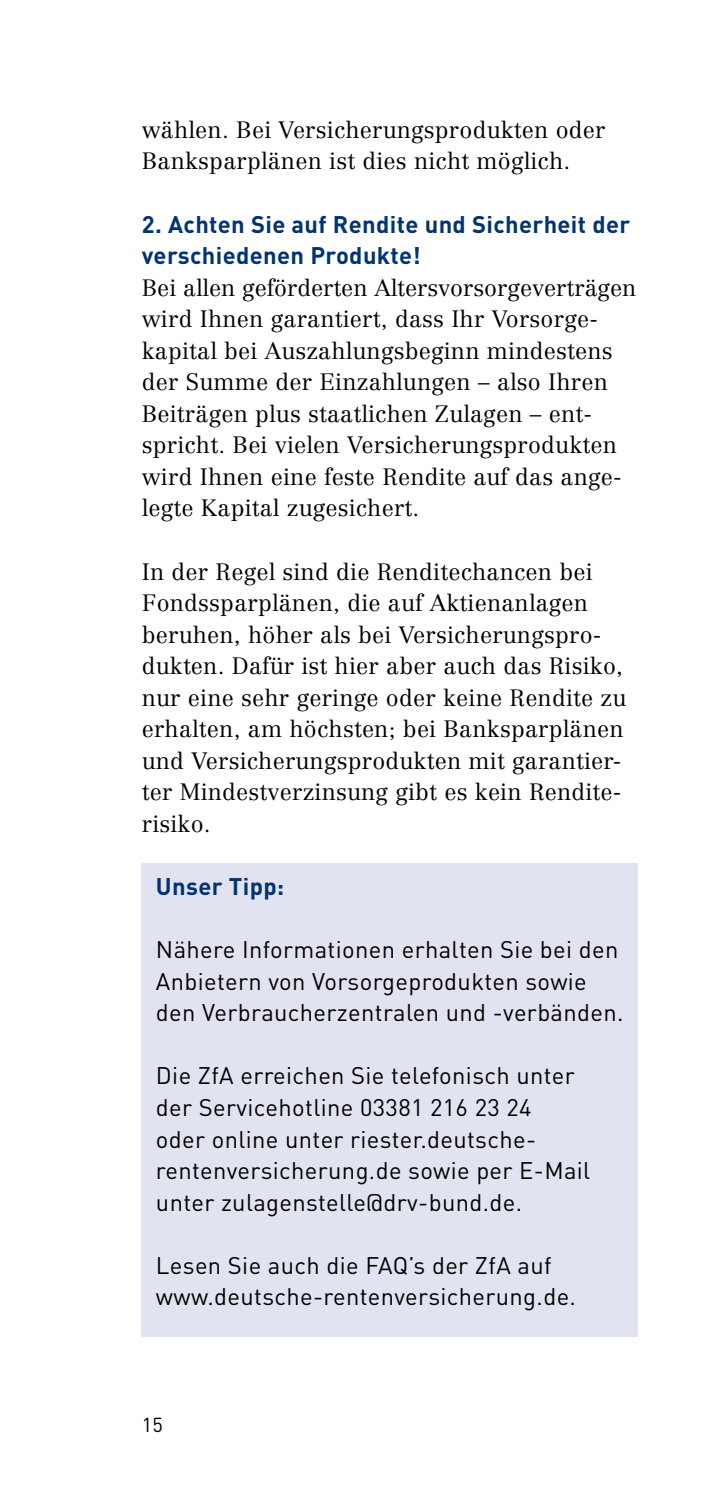
<style>
.page{position:relative;width:709px;height:1489px;background:#fff}
.page>*{position:absolute;margin:0;border:0;box-sizing:border-box;transform-origin:0 0}
.t1{font:23.75px/31.5px "DIN";letter-spacing:.015em;color:#000}
.t2{font:700 23.75px/31.5px "DIN";letter-spacing:.015em;color:#003472}
.t3{font:300 23.25px/31.5px "Centennial";letter-spacing:.01em;color:#000}
.t4{font:20px "DIN";color:#000}
</style>
<div class="page">
<div style="left:142px;top:863px;width:496px;height:473px;background:#e2e3f0"></div>
<p class="t3" style="left:142px;top:114px;width:465px">wählen. Bei Versicherungsprodukten oder<br>Banksparplänen ist dies nicht möglich.</p>
<h3 class="t2" style="left:142px;top:207px;width:490px">2. Achten Sie auf Rendite und Sicherheit der verschiedenen Produkte!</h3>
<p class="t3" style="left:142px;top:271px;width:496px">Bei allen geförderten Altersvorsorgeverträgen wird Ihnen garantiert, dass Ihr Vorsorge&shy;kapital bei Auszahlungsbeginn mindestens der Summe der Einzahlungen – also Ihren Beiträgen plus staatlichen Zulagen – ent&shy;spricht. Bei vielen Versicherungsprodukten wird Ihnen eine feste Rendite auf das ange&shy;legte Kapital zugesichert.</p>
<p class="t3" style="left:142px;top:555px;width:486px">In der Regel sind die Renditechancen bei Fondssparplänen, die auf Aktienanlagen beruhen, höher als bei Versicherungspro&shy;dukten. Dafür ist hier aber auch das Risiko, nur eine sehr geringe oder keine Rendite zu erhalten, am höchsten; bei Banksparplänen und Versicherungsprodukten mit garantier&shy;ter Mindestverzinsung gibt es kein Rendite&shy;risiko.</p>
<h3 class="t2" style="left:156px;top:869px;width:130px">Unser Tipp:</h3>
<p class="t1" style="left:156px;top:933px;width:469px">Nähere Informationen erhalten Sie bei den<br>Anbietern von Vorsorge produkten sowie den Verbraucherzentralen und -verbänden.</p>
<p class="t1" style="left:156px;top:1059px;width:436px">Die ZfA erreichen Sie telefonisch unter der Servicehotline 03381 216 23 24<br>oder online unter riester.deutsche&shy;rentenversicherung.de sowie per E-Mail unter zulagenstelle@drv-bund.de.</p>
<p class="t1" style="left:156px;top:1248px;width:421px">Lesen Sie auch die FAQ’s der ZfA auf www.deutsche- rentenversicherung.de.</p>
<p class="t4" style="left:142px;top:1411px;width:23px">15</p>
</div>
